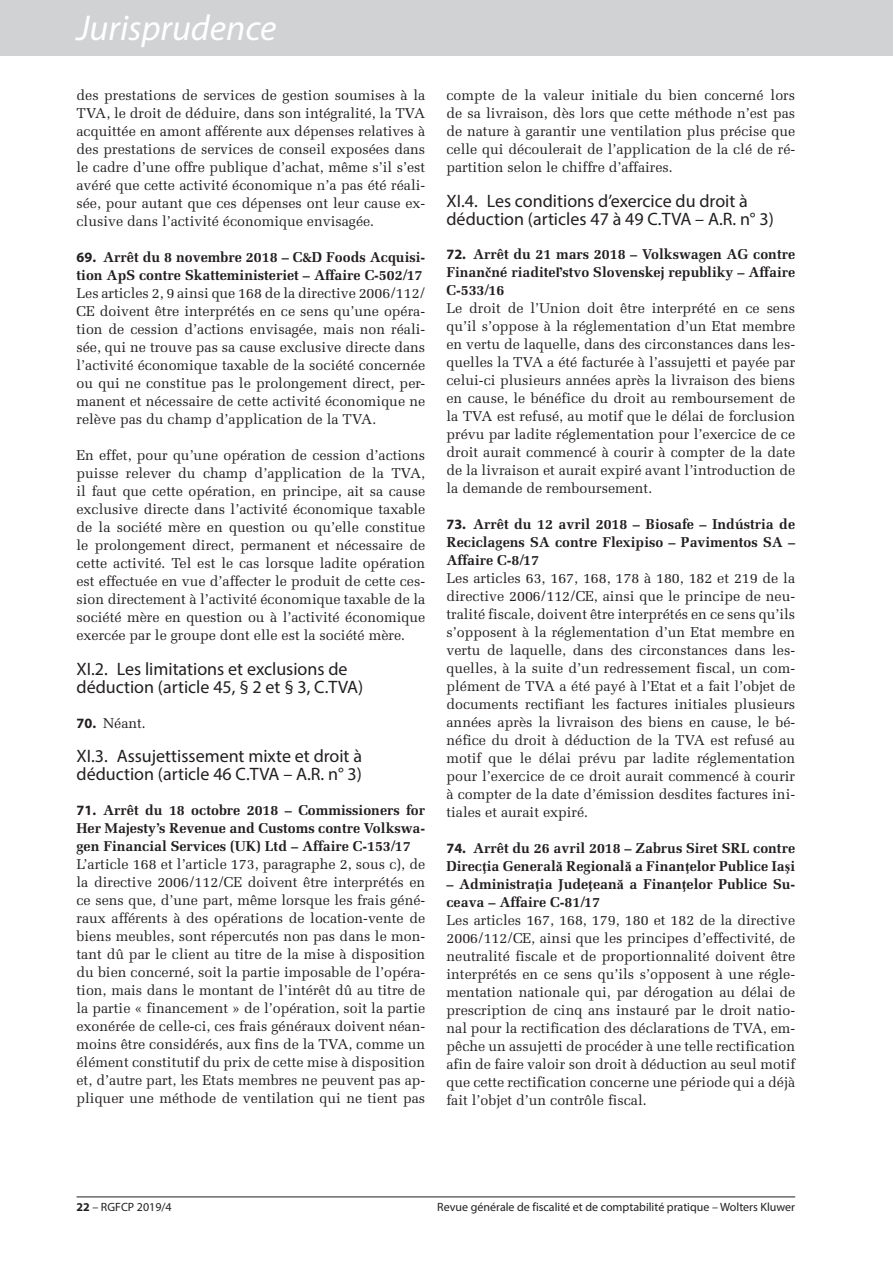
<style>
.page{position:relative;width:893px;height:1263px;background:#fff}
.page>*{position:absolute;margin:0;border:0;box-sizing:border-box;transform-origin:0 0}
.t1{font:italic 36px "Myriad Pro";color:#fff}
.t2{font:18px/18px "Myriad Pro";color:#231f20}
.t3{font:14.25px/18px "Melior LT Std";color:#231f20;text-align:justify}
.t4{font:700 14.25px/18px "Melior LT Std";color:#231f20}
.t5{font:12px "Myriad Pro";color:#231f20}
.s1{font-family:"Myriad Pro"}
.s2{font-family:"Myriad Pro";font-weight:700}
.s3{font-family:"Times New Roman"}
.s4{font-weight:700}
</style>
<div class="page">
<div style="left:0;top:0;width:893px;height:55px;background:#d1d2d4"></div>
<hr style="left:77px;top:1196px;width:718px;height:1px;background:#231f20">
<h1 class="t1" style="left:77px;top:6px;width:202px">Jurisprudence</h1>
<p class="t3" style="left:77px;top:87px;width:350px">des prestations de services de gestion soumises à la TVA, le droit de déduire, dans son intégralité, la TVA acquittée en amont afférente aux dépenses relatives à des prestations de services de conseil exposées dans le cadre d’une offre publique d’achat, même s’il s’est avéré que cette activité économique n’a pas été réali&shy;sée, pour autant que ces dépenses ont leur cause ex&shy;clusive dans l’activité économique envisagée.</p>
<p class="t4" style="left:77px;top:248px;width:350px"><span class="s1">69.</span> Arrêt du 8 novembre 2018 – C&amp;D Foods Acquisi&shy;tion ApS contre Skatteministeriet – Affaire C-502/17</p>
<p class="t3" style="left:77px;top:285px;width:350px">Les articles 2, 9 ainsi que 168 de la directive 2006/112/ CE doivent être interprétés en ce sens qu’une opéra&shy;tion de cession d’actions envisagée, mais non réali&shy;sée, qui ne trouve pas sa cause exclusive directe dans l’activité économique taxable de la société concernée ou qui ne constitue pas le prolongement direct, per&shy;manent et nécessaire de cette activité économique ne relève pas du champ d’application de la TVA.</p>
<p class="t3" style="left:77px;top:447px;width:350px">En effet, pour qu’une opération de cession d’actions puisse relever du champ d’application de la TVA, il faut que cette opération, en principe, ait sa cause exclusive directe dans l’activité économique taxable de la société mère en question ou qu’elle constitue le prolongement direct, permanent et nécessaire de cette activité. Tel est le cas lorsque ladite opération est effectuée en vue d’affecter le produit de cette ces&shy;sion directement à l’activité économique taxable de la société mère en question ou à l’activité économique exercée par le groupe dont elle est la société mère.</p>
<p class="t2" style="left:77px;top:660px;width:288px">XI.2. Les limitations et exclusions de déduction (article 45, § 2 et § 3, C.TVA)</p>
<p class="t3" style="left:77px;top:714px;width:71px"><span class="s2">70.</span> Néant.</p>
<p class="t2" style="left:77px;top:747px;width:287px">XI.3. Assujettissement mixte et droit à déduction (article 46 C.TVA – A.R. n° 3)</p>
<p class="t4" style="left:77px;top:800px;width:350px;text-align:justify"><span class="s1">71.</span> Arrêt du 18 octobre 2018 – Commissioners for Her Majesty’s Revenue and Customs contre Volkswa&shy;gen Financial Services (UK) Ltd – Affaire C-153/17</p>
<p class="t3" style="left:77px;top:855px;width:350px">L’article 168 et l’article 173, paragraphe 2, sous c), de la directive 2006/112/CE doivent être interprétés en ce sens que, d’une part, même lorsque les frais géné&shy;raux afférents à des opérations de location-vente de biens meubles, sont répercutés non pas dans le mon&shy;tant dû par le client au titre de la mise à disposition du bien concerné, soit la partie imposable de l’opéra&shy;tion, mais dans le montant de l’intérêt dû au titre de la partie « financement » de l’opération, soit la partie exonérée de celle-ci, ces frais généraux doivent néan&shy;moins être considérés, aux fins de la TVA, comme un élément constitutif du prix de cette mise à disposition et, d’autre part, les Etats membres ne peuvent pas ap&shy;pliquer une méthode de ventilation qui ne tient pas</p>
<p class="t3" style="left:446px;top:87px;width:350px">compte de la valeur initiale du bien concerné lors de sa livraison, dès lors que cette méthode n’est pas de nature à garantir une ventilation plus précise que celle qui découlerait de l’application de la clé de ré&shy;partition selon le chiffre d’affaires.</p>
<p class="t2" style="left:446px;top:192px;width:329px">XI.4. Les conditions d’exercice du droit à déduction (articles 47 à 49 C.TVA – A.R. n° 3)</p>
<p class="t4" style="left:446px;top:245px;width:350px;text-align:justify"><span class="s1">72.</span> Arrêt du 21 mars 2018 – Volkswagen AG contre Finan<span class="s3">č</span>né riadite<span class="s3">ľ</span>stvo Slovenskej republiky – Affaire C-533/16</p>
<p class="t3" style="left:446px;top:300px;width:350px">Le droit de l’Union doit être interprété en ce sens qu’il s’oppose à la réglementation d’un Etat membre en vertu de laquelle, dans des circonstances dans les&shy;quelles la TVA a été facturée à l’assujetti et payée par celui-ci plusieurs années après la livraison des biens en cause, le bénéfice du droit au remboursement de la TVA est refusé, au motif que le délai de forclusion prévu par ladite réglementation pour l’exercice de ce droit aurait commencé à courir à compter de la date de la livraison et aurait expiré avant l’introduction de la demande de remboursement.</p>
<p class="t4" style="left:446px;top:515px;width:350px;text-align:justify"><span class="s1">73.</span> Arrêt du 12 avril 2018 – Biosafe – Indústria de Reciclagens SA contre Flexipiso – Pavimentos SA – Affaire C-8/17</p>
<p class="t3" style="left:446px;top:570px;width:350px">Les articles 63, 167, 168, 178 à 180, 182 et 219 de la directive 2006/112/CE, ainsi que le principe de neu&shy;tralité fiscale, doivent être interprétés en ce sens qu’ils s’opposent à la réglementation d’un Etat membre en vertu de laquelle, dans des circonstances dans les&shy;quelles, à la suite d’un redressement fiscal, un com&shy;plément de TVA a été payé à l’Etat et a fait l’objet de documents rectifiant les factures initiales plusieurs années après la livraison des biens en cause, le bé&shy;néfice du droit à déduction de la TVA est refusé au motif que le délai prévu par ladite réglementation pour l’exercice de ce droit aurait commencé à courir à compter de la date d’émission desdites factures ini&shy;tiales et aurait expiré.</p>
<p class="t4" style="left:446px;top:839px;width:350px"><span class="s1">74.</span> Arrêt du 26 avril 2018 – Zabrus Siret SRL contre<br>Direc<span class="s3">ţ</span>ia General<span class="s3">ă</span> Regional<span class="s3">ă</span> a Finan<span class="s3">ţ</span>elor Publice Ia<span class="s3">ş</span>i</p>
<p class="t4" style="left:446px;top:875px;width:350px">– Administra<span class="s3">ţ</span>ia Jude<span class="s3">ţ</span>ean<span class="s3">ă</span> a Finan<span class="s3">ţ</span>elor Publice Su&shy;ceava – Affaire C-81/17</p>
<p class="t3" style="left:446px;top:912px;width:350px">Les articles 167, 168, 179, 180 et 182 de la directive 2006/112/CE, ainsi que les principes d’effectivité, de neutralité fiscale et de proportionnalité doivent être interprétés en ce sens qu’ils s’opposent à une régle&shy;mentation nationale qui, par dérogation au délai de prescription de cinq ans instauré par le droit natio&shy;nal pour la rectification des déclarations de TVA, em&shy;pêche un assujetti de procéder à une telle rectification afin de faire valoir son droit à déduction au seul motif que cette rectification concerne une période qui a déjà fait l’objet d’un contrôle fiscal.</p>
<p class="t5" style="left:77px;top:1199px;width:97px"><span class="s4">22</span> – RGFCP 2019/4</p>
<p class="t5" style="left:437px;top:1199px;width:359px">Revue générale de fiscalité et de comptabilité pratique – Wolters Kluwer</p>
</div>
